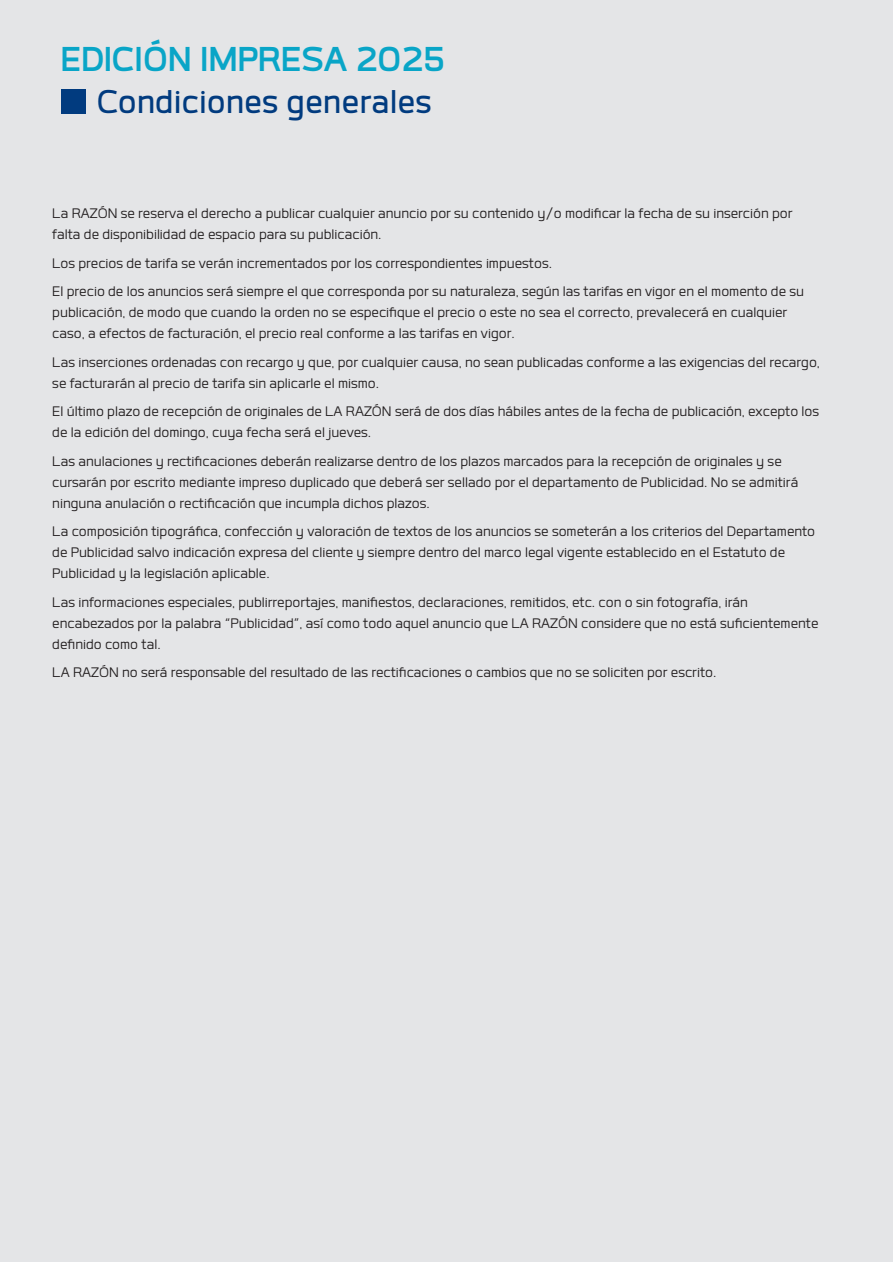
<style>
.page{position:relative;width:893px;height:1263px;background:#fff}
.page>*{position:absolute;margin:0;border:0;box-sizing:border-box;transform-origin:0 0}
.t1{font:700 45px "Labrador A";color:#09a5c7}
.t2{font:500 42.9px "Labrador A";color:#013b7f}
.t3{font:18px/21px "Labrador A";color:#231f20}
</style>
<div class="page">
<div style="left:0;top:0;width:893px;height:1262px;background:#e4e5e7"></div>
<div style="left:61px;top:89px;width:24px;height:24px;background:#013b7f"></div>
<h1 class="t1" style="left:61px;top:36px;width:387px">EDICIÓN IMPRESA 2025</h1>
<h2 class="t2" style="left:97px;top:81px;width:336px">Condiciones generales</h2>
<p class="t3" style="left:52px;top:202px;width:742px">La RAZÓN se reserva el derecho a publicar cualquier anuncio por su contenido y/o modificar la fecha de su inserción por falta de disponibilidad de espacio para su publicación.</p>
<p class="t3" style="left:52px;top:248px;width:753px;line-height:28.5px">Los precios de tarifa se verán incrementados por los correspondientes impuestos.<br>El precio de los anuncios será siempre el que corresponda por su naturaleza, según las tarifas en vigor en el momento de su</p>
<p class="t3" style="left:52px;top:301px;width:736px">publicación, de modo que cuando la orden no se especifique el precio o este no sea el correcto, prevalecerá en cualquier caso, a efectos de facturación, el precio real conforme a las tarifas en vigor.</p>
<p class="t3" style="left:52px;top:351px;width:769px">Las inserciones ordenadas con recargo y que, por cualquier causa, no sean publicadas conforme a las exigencias del recargo, se facturarán al precio de tarifa sin aplicarle el mismo.</p>
<p class="t3" style="left:52px;top:400px;width:768px">El último plazo de recepción de originales de LA RAZÓN será de dos días hábiles antes de la fecha de publicación, excepto los de la edición del domingo, cuya fecha será el jueves.</p>
<p class="t3" style="left:52px;top:450px;width:747px">Las anulaciones y rectificaciones deberán realizarse dentro de los plazos marcados para la recepción de originales y se cursarán por escrito mediante impreso duplicado que deberá ser sellado por el departamento de Publicidad. No se admitirá ninguna anulación o rectificación que incumpla dichos plazos.</p>
<p class="t3" style="left:52px;top:520px;width:764px">La composición tipográfica, confección y valoración de textos de los anuncios se someterán a los criterios del Departamento de Publicidad salvo indicación expresa del cliente y siempre dentro del marco legal vigente establecido en el Estatuto de<br>Publicidad y la legislación aplicable.</p>
<p class="t3" style="left:52px;top:591px;width:768px">Las informaciones especiales, publirreportajes, manifiestos, declaraciones, remitidos, etc. con o sin fotografía, irán encabezados por la palabra “Publicidad”, así como todo aquel anuncio que LA RAZÓN considere que no está suficientemente definido como tal.</p>
<p class="t3" style="left:52px;top:661px;width:666px">LA RAZÓN no será responsable del resultado de las rectificaciones o cambios que no se soliciten por escrito.</p>
</div>
